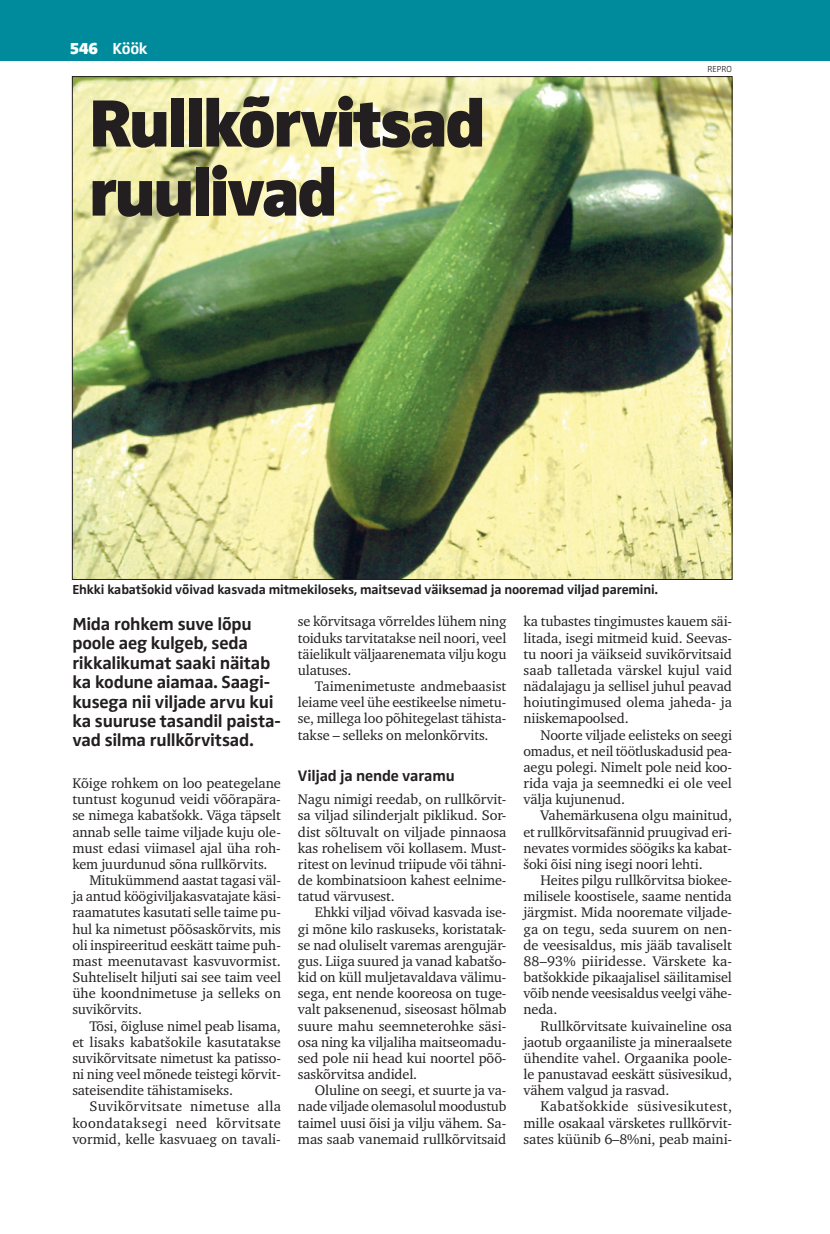
<style>
.page{position:relative;width:830px;height:1234px;background:#fff}
.page>*{position:absolute;margin:0;border:0;box-sizing:border-box;transform-origin:0 0}
.t1{font:900 69px/69px "Zwo Pro";letter-spacing:-.045em;color:#231f20}
.t2{font:700 18px/19.5px "Zwo Pro";letter-spacing:-.015em;color:#231f20}
.t3{font:700 16.5px "Zwo Pro";color:#fff}
.t4{font:700 15.75px "Zwo Pro";letter-spacing:-.01em;color:#231f20}
.t5{font:14.25px/16.2px "Charter ITC";letter-spacing:-.01em;color:#231f20;text-align:justify}
.t6{font:14.25px "Charter ITC";letter-spacing:.025em;color:#231f20}
.t7{font:14.25px "Charter ITC";letter-spacing:.02em;color:#231f20}
.t8{font:700 13.5px "Zwo Pro";letter-spacing:-.01em;color:#231f20}
.t9{font:300 9px "Zwo Pro";color:#231f20}
.s1{font-weight:900}
</style>
<div class="page">
<div style="left:0;top:0;width:829px;height:60px;background:#008b9c"></div>
<hr style="left:829px;top:0;width:1px;height:60px;background:#008b9c">
<img style="left:74px;top:78px;width:656px;height:499px">
<p class="t3" style="left:70px;top:39px;width:79px"><span class="s1">546</span> Köök</p>
<h1 class="t1" style="left:89px;top:90px;width:399px">Rullkõrvitsad ruulivad</h1>
<p class="t9" style="left:707px;top:64px;width:26px">REPRO</p>
<p class="t8" style="left:72px;top:581px;width:587px">Ehkki kabatšokid võivad kasvada mitmekiloseks, maitsevad väiksemad ja nooremad viljad paremini.</p>
<p class="t2" style="left:72px;top:614px;width:210px">Mida rohkem suve lõpu poole aeg kulgeb, seda rikkalikumat saaki näitab ka kodune aiamaa. Saagi&shy;kusega nii viljade arvu kui ka suuruse tasandil paista&shy;vad silma rullkõrvitsad.</p>
<p class="t5" style="left:72px;top:774px;width:210px">Kõige rohkem on loo peategelane</p>
<p class="t5" style="left:72px;top:791px;width:210px">tuntust kogunud veidi võõrapära-</p>
<p class="t5" style="left:72px;top:807px;width:210px">se nimega kabatšokk. Väga täpselt</p>
<p class="t5" style="left:72px;top:823px;width:210px">annab selle taime viljade kuju ole-</p>
<p class="t5" style="left:72px;top:839px;width:210px">must edasi viimasel ajal üha roh-</p>
<p class="t5" style="left:72px;top:855px;width:196px">kem juurdunud sõna rullkõrvits.</p>
<p class="t5" style="left:89px;top:871px;width:193px">Mitukümmend aastat tagasi väl-</p>
<p class="t5" style="left:72px;top:888px;width:210px">ja antud köögiviljakasvatajate käsi-</p>
<p class="t5" style="left:72px;top:904px;width:210px">raamatutes kasutati selle taime pu-</p>
<p class="t5" style="left:72px;top:920px;width:210px">hul ka nimetust põõsaskõrvits, mis</p>
<p class="t5" style="left:72px;top:936px;width:210px">oli inspireeritud eeskätt taime puh-</p>
<p class="t5" style="left:72px;top:952px;width:210px">mast meenutavast kasvuvormist.</p>
<p class="t5" style="left:72px;top:968px;width:210px">Suhteliselt hiljuti sai see taim veel</p>
<p class="t5" style="left:72px;top:985px;width:210px">ühe koondnimetuse ja selleks on</p>
<p class="t5" style="left:72px;top:1001px;width:71px">suvikõrvits.</p>
<p class="t5" style="left:89px;top:1017px;width:193px">Tõsi, õigluse nimel peab lisama,</p>
<p class="t5" style="left:72px;top:1033px;width:210px">et lisaks kabatšokile kasutatakse</p>
<p class="t5" style="left:72px;top:1049px;width:210px">suvikõrvitsate nimetust ka patisso-</p>
<p class="t5" style="left:72px;top:1065px;width:210px">ni ning veel mõnede teistegi kõrvit-</p>
<p class="t5" style="left:72px;top:1081px;width:162px">sateisendite tähistamiseks.</p>
<p class="t7" style="left:89px;top:1097px;width:193px">Suvikõrvitsate nimetuse alla</p>
<p class="t6" style="left:72px;top:1113px;width:210px">koondataksegi need kõrvitsate</p>
<p class="t5" style="left:72px;top:1130px;width:210px">vormid, kelle kasvuaeg on tavali-</p>
<p class="t5" style="left:298px;top:613px;width:210px">se kõrvitsaga võrreldes lühem ning toiduks tarvitatakse neil noori, veel täielikult väljaarenemata vilju kogu ulatuses.</p>
<p class="t5" style="left:298px;top:678px;width:210px;text-indent:17px">Taimenimetuste andmebaasist leiame veel ühe eestikeelse nimetu&shy;se, millega loo põhitegelast tähista&shy;takse – selleks on melonkõrvits.</p>
<p class="t4" style="left:298px;top:766px;width:158px">Viljad ja nende varamu</p>
<p class="t5" style="left:298px;top:791px;width:210px">Nagu nimigi reedab, on rullkõrvit&shy;sa viljad silinderjalt piklikud. Sor&shy;dist sõltuvalt on viljade pinnaosa kas rohelisem või kollasem. Must&shy;ritest on levinud triipude või tähni&shy;de kombinatsioon kahest eelnime&shy;tatud värvusest.</p>
<p class="t5" style="left:298px;top:904px;width:210px;text-indent:17px">Ehkki viljad võivad kasvada ise&shy;gi mõne kilo raskuseks, koristatak&shy;se nad oluliselt varemas arengujär&shy;gus. Liiga suured ja vanad kabatšo&shy;kid on küll muljetavaldava välimu&shy;sega, ent nende kooreosa on tuge&shy;valt paksenenud, siseosast hõlmab suure mahu seemneterohke säsi&shy;osa ning ka viljaliha maitseomadu&shy;sed pole nii head kui noortel põõ&shy;saskõrvitsa andidel.</p>
<p class="t5" style="left:298px;top:1081px;width:210px;text-indent:17px">Oluline on seegi, et suurte ja va&shy;nade viljade olemasolul moodustub taimel uusi õisi ja vilju vähem. Sa&shy;mas saab vanemaid rullkõrvitsaid</p>
<p class="t5" style="left:523px;top:613px;width:210px">ka tubastes tingimustes kauem säi&shy;litada, isegi mitmeid kuid. Seevas&shy;tu noori ja väikseid suvikõrvitsaid saab talletada värskel kujul vaid nädalajagu ja sellisel juhul peavad hoiutingimused olema jaheda- ja niiskemapoolsed.</p>
<p class="t5" style="left:523px;top:726px;width:210px;text-indent:17px">Noorte viljade eelisteks on seegi omadus, et neil töötluskadusid pea&shy;aegu polegi. Nimelt pole neid koo&shy;rida vaja ja seemnedki ei ole veel välja kujunenud.</p>
<p class="t5" style="left:523px;top:807px;width:210px;text-indent:17px">Vahemärkusena olgu mainitud, et rullkõrvitsafännid pruugivad eri&shy;nevates vormides söögiks ka kabat&shy;šoki õisi ning isegi noori lehti.</p>
<p class="t5" style="left:523px;top:871px;width:210px;text-indent:17px">Heites pilgu rullkõrvitsa biokee&shy;milisele koostisele, saame nentida järgmist. Mida nooremate viljade&shy;ga on tegu, seda suurem on nen&shy;de veesisaldus, mis jääb tavaliselt 88–93% piiridesse. Värskete ka&shy;batšokkide pikaajalisel säilitamisel võib nende veesisaldus veelgi vähe&shy;neda.</p>
<p class="t5" style="left:523px;top:1017px;width:210px;text-indent:17px">Rullkõrvitsate kuivaineline osa jaotub orgaaniliste ja mineraalsete ühendite vahel. Orgaanika poole&shy;le panustavad eeskätt süsivesikud, vähem valgud ja rasvad.</p>
<p class="t5" style="left:523px;top:1098px;width:210px;text-indent:17px">Kabatšokkide süsivesikutest, mille osakaal värsketes rullkõrvit&shy;sates küünib 6–8%ni, peab maini-</p>
</div>
